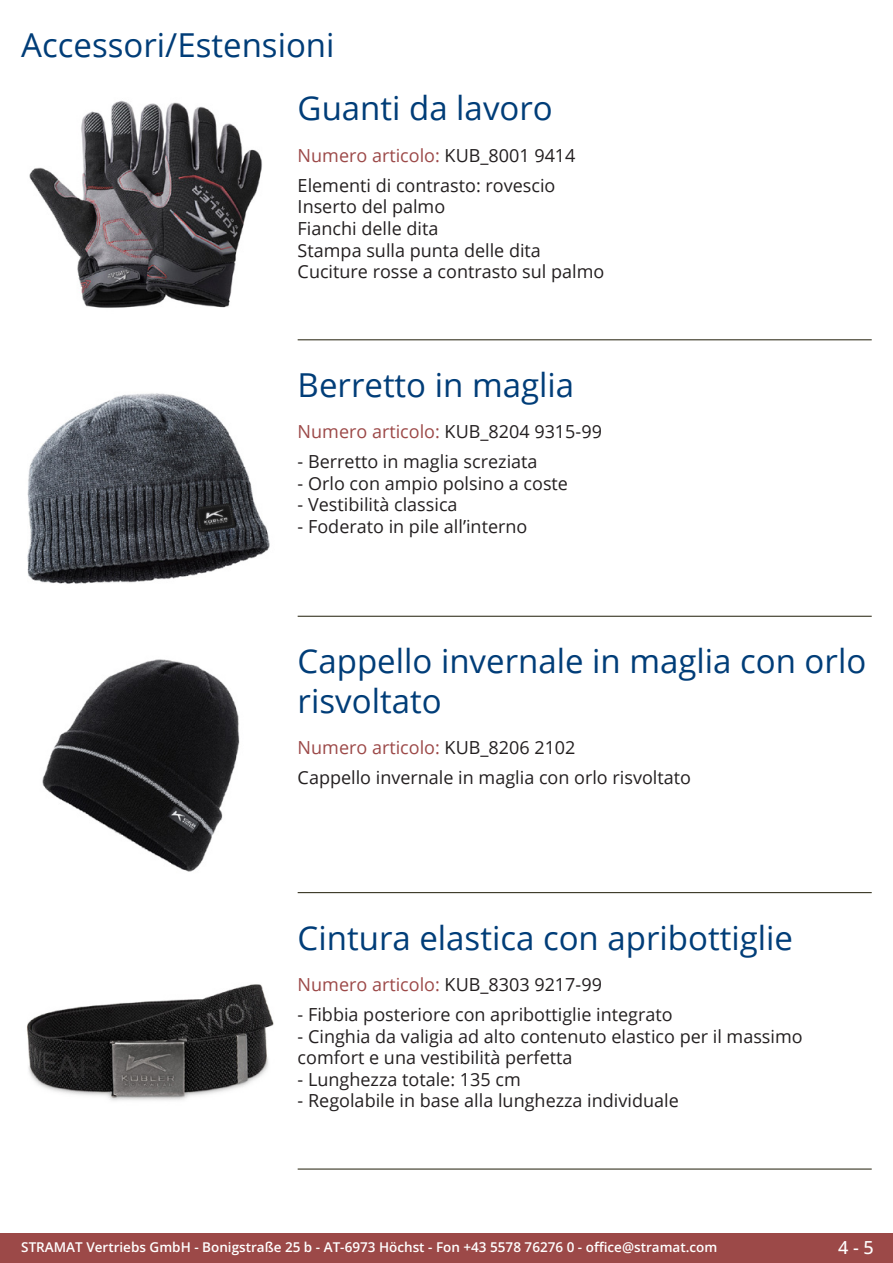
<style>
.page{position:relative;width:893px;height:1263px;background:#fff}
.page>*{position:absolute;margin:0;border:0;box-sizing:border-box;transform-origin:0 0}
.Produkttitel{font:33px/39.6px "Open Sans";color:#003d78}
.RastTitel{font:33px "Open Sans";color:#003d78}
.Beschreibung_Text{font:18px/21.6px "Open Sans";color:#231f20}
.TechDaten_Überschrif{font:18px "Open Sans";color:#9c4948}
.t1{font:500 18px "Open Sans";color:#fff}
.t2{font:600 13.5px "Open Sans";color:#fff}
.s1{color:#231f20}
</style>
<div class="page">
<div style="left:0;top:1233px;width:893px;height:30px;background:#9c4948"></div>
<hr style="left:298px;top:340px;width:574px;height:1px;background:#201d08">
<hr style="left:298px;top:616px;width:574px;height:1px;background:#201d08">
<hr style="left:298px;top:892px;width:574px;height:1px;background:#201d08">
<hr style="left:298px;top:1169px;width:574px;height:1px;background:#201d08">
<img style="left:29px;top:100px;width:233px;height:208px">
<img style="left:27px;top:393px;width:243px;height:191px">
<img style="left:42px;top:659px;width:198px;height:213px">
<img style="left:27px;top:984px;width:247px;height:117px">
<p class="RastTitel" style="left:21px;top:22px;width:315px">Accessori/Estensioni</p>
<p class="Produkttitel" style="left:298px;top:88px;width:257px">Guanti da lavoro</p>
<p class="TechDaten_Überschrif" style="left:298px;top:143px;width:279px">Numero articolo: <span class="s1">KUB_8001 9414</span></p>
<p class="Beschreibung_Text" style="left:298px;top:174px;width:308px">Elementi di contrasto: rovescio<br>Inserto del palmo<br>Fianchi delle dita<br>Stampa sulla punta delle dita<br>Cuciture rosse a contrasto sul palmo</p>
<p class="Produkttitel" style="left:298px;top:364px;width:278px">Berretto in maglia</p>
<p class="TechDaten_Überschrif" style="left:298px;top:420px;width:306px">Numero articolo: <span class="s1">KUB_8204 9315-99</span></p>
<p class="Beschreibung_Text" style="left:298px;top:450px;width:241px">- Berretto in maglia screziata</p>
<p class="Beschreibung_Text" style="left:298px;top:472px;width:272px">- Orlo con ampio polsino a coste</p>
<p class="Beschreibung_Text" style="left:298px;top:494px;width:161px">- Vestibilità classica</p>
<p class="Beschreibung_Text" style="left:298px;top:515px;width:231px">- Foderato in pile all’interno</p>
<p class="Produkttitel" style="left:298px;top:640px;width:570px">Cappello invernale in maglia con orlo risvoltato</p>
<p class="TechDaten_Überschrif" style="left:298px;top:735px;width:279px">Numero articolo: <span class="s1">KUB_8206 2102</span></p>
<p class="Beschreibung_Text" style="left:298px;top:766px;width:395px">Cappello invernale in maglia con orlo risvoltato</p>
<p class="Produkttitel" style="left:298px;top:917px;width:497px">Cintura elastica con apribottiglie</p>
<p class="TechDaten_Überschrif" style="left:298px;top:972px;width:306px">Numero articolo: <span class="s1">KUB_8303 9217-99</span></p>
<p class="Beschreibung_Text" style="left:298px;top:1003px;width:376px">- Fibbia posteriore con apribottiglie integrato</p>
<p class="Beschreibung_Text" style="left:298px;top:1025px;width:507px">- Cinghia da valigia ad alto contenuto elastico per il massimo comfort e una vestibilità perfetta</p>
<p class="Beschreibung_Text" style="left:298px;top:1068px;width:225px">- Lunghezza totale: 135 cm</p>
<p class="Beschreibung_Text" style="left:298px;top:1089px;width:383px">- Regolabile in base alla lunghezza individuale</p>
<p class="t2" style="left:21px;top:1238px;width:698px">STRAMAT Vertriebs GmbH - Bonigstraße 25 b - AT-6973 Höchst - Fon +43 5578 76276 0 - office@stramat.com</p>
<p class="t1" style="left:838px;top:1234px;width:37px">4 - 5</p>
</div>
